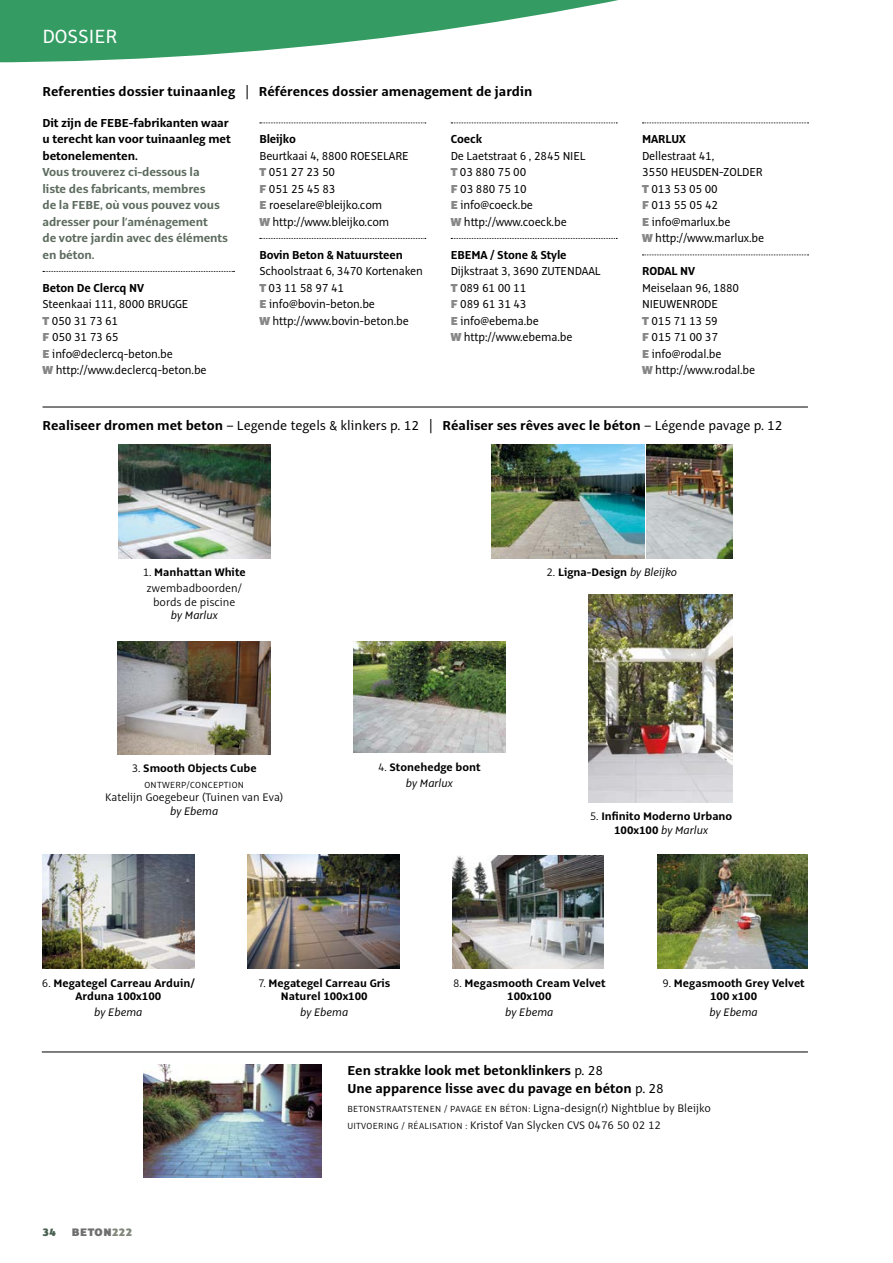
<style>
.page{position:relative;width:893px;height:1263px;background:#fff}
.page>*{position:absolute;margin:0;border:0;box-sizing:border-box;transform-origin:0 0}
.t1{font:21px "Alto Pro";color:#fff}
.t2{font:700 14.25px/18.8px "Alto Pro";color:#000}
.t3{font:12.75px/16.5px "Alto Pro";letter-spacing:-.01em;color:#000;scale:.96 1}
.t4{font:700 12.75px/16.5px "Alto Pro";letter-spacing:-.01em;color:#5d6c5f}
.t5{font:700 12.75px "Alto Pro";letter-spacing:-.01em;color:#000;scale:.96 1}
.t6{font:700 12.75px/16.5px "Alto Pro";letter-spacing:-.01em;color:#000}
.t7{font:700 12px/13.5px "Alto Pro";color:#000;text-align:center}
.t8{font:300 12px/15.6px "Alto Pro";color:#000;text-align:center}
.t9{font:italic 12px "Alto Pro";color:#000}
.t10{font:900 12px "Alto Pro";letter-spacing:.04em;color:#706f6f}
.t11{font:900 12px "Alto Pro";color:#4a6152}
.t12{font:300 9.75px "Alto Pro";letter-spacing:.03em;color:#000}
.s1{font-weight:400}
.s2{font-weight:900;color:#878787}
.s3{font-weight:700}
.s4{font-weight:300}
.s5{font-weight:400;font-style:italic}
.s6{color:#82887c}
.s7{font-size:9.75px}
</style>
<div class="page">
<svg style="left:0;top:0;width:618px;height:62px;fill:#349c63"></svg>
<img style="left:118px;top:444px;width:153px;height:115px">
<img style="left:492px;top:444px;width:152px;height:115px">
<img style="left:646px;top:444px;width:86px;height:115px">
<img style="left:353px;top:642px;width:153px;height:111px">
<img style="left:588px;top:594px;width:144px;height:208px">
<img style="left:118px;top:642px;width:153px;height:112px">
<img style="left:453px;top:855px;width:151px;height:113px">
<img style="left:657px;top:854px;width:151px;height:115px">
<img style="left:43px;top:854px;width:151px;height:114px">
<img style="left:248px;top:854px;width:151px;height:114px">
<svg style="left:43px;top:271px;width:191px;height:1px"></svg>
<svg style="left:260px;top:123px;width:166px;height:1px"></svg>
<svg style="left:260px;top:238px;width:166px;height:1px"></svg>
<svg style="left:451px;top:123px;width:166px;height:1px"></svg>
<svg style="left:451px;top:238px;width:166px;height:1px"></svg>
<svg style="left:642px;top:123px;width:166px;height:1px"></svg>
<svg style="left:642px;top:255px;width:166px;height:1px"></svg>
<hr style="left:43px;top:407px;width:765px;height:1px;background:#000">
<hr style="left:42px;top:1052px;width:766px;height:1px;background:#000">
<img style="left:144px;top:1064px;width:178px;height:114px">
<h1 class="t1" style="left:43px;top:23px;width:77px">DOSSIER</h1>
<p class="t2" style="left:43px;top:82px;width:491px">Referenties dossier tuinaanleg <span class="s1">|</span> Références dossier amenagement de jardin</p>
<p class="t6" style="left:43px;top:115px;width:190px">Dit zijn de FEBE-fabrikanten waar u terecht kan voor tuinaanleg met betonelementen.</p>
<p class="t4" style="left:43px;top:164px;width:187px">Vous trouverez ci-dessous la<br>liste des fabricants, membres<br>de la FEBE, où vous pouvez vous adresser pour l’aménagement<br>de votre jardin avec des éléments en béton.</p>
<p class="t5" style="left:43px;top:280px;width:107px">Beton De Clercq NV</p>
<p class="t3" style="left:43px;top:296px;width:173px">Steenkaai 111, 8000 BRUGGE<br><span class="s2">T</span> 050 31 73 61<br><span class="s2">F</span> 050 31 73 65<br><span class="s2">E</span> info@declercq-beton.be<br><span class="s2">W</span> http://www.declercq-beton.be</p>
<p class="t5" style="left:259px;top:131px;width:40px">Bleijko</p>
<p class="t3" style="left:259px;top:147px;width:157px">Beurtkaai 4, 8800 ROESELARE<br><span class="s2">T</span> 051 27 23 50<br><span class="s2">F</span> 051 25 45 83<br><span class="s2">E</span> roeselare@bleijko.com<br><span class="s2">W</span> http://www.bleijko.com</p>
<p class="t5" style="left:259px;top:247px;width:151px">Bovin Beton &amp; Natuursteen</p>
<p class="t3" style="left:259px;top:263px;width:172px">Schoolstraat 6, 3470 Kortenaken<br><span class="s2">T</span> 03 11 58 97 41<br><span class="s2">E</span> info@bovin-beton.be<br><span class="s2">W</span> http://www.bovin-beton.be</p>
<p class="t5" style="left:451px;top:131px;width:34px">Coeck</p>
<p class="t3" style="left:451px;top:147px;width:142px">De Laetstraat 6 , 2845 NIEL<br><span class="s2">T</span> 03 880 75 00<br><span class="s2">F</span> 03 880 75 10<br><span class="s2">E</span> info@coeck.be<br><span class="s2">W</span> http://www.coeck.be</p>
<p class="t5" style="left:451px;top:247px;width:122px">EBEMA / Stone &amp; Style</p>
<p class="t3" style="left:451px;top:263px;width:158px">Dijkstraat 3, 3690 ZUTENDAAL<br><span class="s2">T</span> 089 61 00 11<br><span class="s2">F</span> 089 61 31 43<br><span class="s2">E</span> info@ebema.be<br><span class="s2">W</span> http://www.ebema.be</p>
<p class="t5" style="left:642px;top:131px;width:47px">MARLUX</p>
<p class="t3" style="left:642px;top:147px;width:129px">Dellestraat 41,<br>3550 HEUSDEN-ZOLDER<br><span class="s2">T</span> 013 53 05 00<br><span class="s2">F</span> 013 55 05 42<br><span class="s2">E</span> info@marlux.be<br><span class="s2">W</span> http://www.marlux.be</p>
<p class="t5" style="left:642px;top:263px;width:57px">RODAL NV</p>
<p class="t3" style="left:642px;top:279px;width:119px">Meiselaan 96, 1880<br>NIEUWENRODE<br><span class="s2">T</span> 015 71 13 59<br><span class="s2">F</span> 015 71 00 37<br><span class="s2">E</span> info@rodal.be<br><span class="s2">W</span> http://www.rodal.be</p>
<p class="t2" style="left:43px;top:416px;width:742px">Realiseer dromen met beton <span class="s1">– Legende tegels &amp; klinkers p. 12 |</span> Réaliser ses rêves avec le béton <span class="s1">– Légende pavage p. 12</span></p>
<p class="t8" style="left:143px;top:565px;width:105px">1. <span class="s3">Manhattan White </span>zwembadboorden/</p>
<p class="t8" style="left:153px;top:594px;width:84px">bords de piscine</p>
<p class="t9" style="left:171px;top:608px;width:48px">by Marlux</p>
<p class="t7" style="left:132px;top:762px;width:126px"><span class="s4">3.</span> Smooth Objects Cube</p>
<p class="t12" style="left:144px;top:779px;width:101px">ONTWERP/CONCEPTION</p>
<p class="t8" style="left:105px;top:790px;width:180px">Katelijn Goegebeur (Tuinen van Eva)</p>
<p class="t9" style="left:170px;top:803px;width:50px">by Ebema</p>
<p class="t7" style="left:547px;top:566px;width:132px"><span class="s4">2.</span> Ligna-Design <span class="s5">by Bleijko</span></p>
<p class="t7" style="left:378px;top:759px;width:104px;line-height:15.6px"><span class="s4">4.</span> Stonehedge bont <span class="s5">by Marlux</span></p>
<p class="t7" style="left:590px;top:810px;width:144px"><span class="s4">5.</span> Infinito Moderno Urbano<br>100x100 <span class="s5">by Marlux</span></p>
<p class="t7" style="left:42px;top:976px;width:154px"><span class="s4">6.</span> Megategel Carreau Arduin/<br>Arduna 100x100</p>
<p class="t9" style="left:94px;top:1004px;width:50px">by Ebema</p>
<p class="t11" style="left:43px;top:1224px;width:15px">34</p>
<p class="t10" style="left:72px;top:1224px;width:62px">BETON<span class="s6">222</span></p>
<p class="t7" style="left:258px;top:976px;width:134px"><span class="s4">7.</span> Megategel Carreau Gris<br>Naturel 100x100</p>
<p class="t9" style="left:300px;top:1004px;width:50px">by Ebema</p>
<p class="t7" style="left:453px;top:976px;width:154px"><span class="s4">8.</span> Megasmooth Cream Velvet<br>100x100</p>
<p class="t9" style="left:505px;top:1004px;width:50px">by Ebema</p>
<p class="t7" style="left:662px;top:976px;width:144px"><span class="s4">9.</span> Megasmooth Grey Velvet<br>100 x100</p>
<p class="t9" style="left:709px;top:1004px;width:50px">by Ebema</p>
<p class="t2" style="left:347px;top:1061px;width:318px">Een strakke look met betonklinkers <span class="s1">p. 28<br></span>Une apparence lisse avec du pavage en béton <span class="s1">p. 28</span></p>
<p class="t8" style="left:347px;top:1100px;width:365px;line-height:16.5px;text-align:left"><span class="s7">BETONSTRAATSTENEN / PAVAGE EN BÉTON:</span> Ligna-design(r) Nightblue by Bleijko<br><span class="s7">UITVOERING / RÉALISATION :</span> Kristof Van Slycken CVS 0476 50 02 12</p>
</div>
